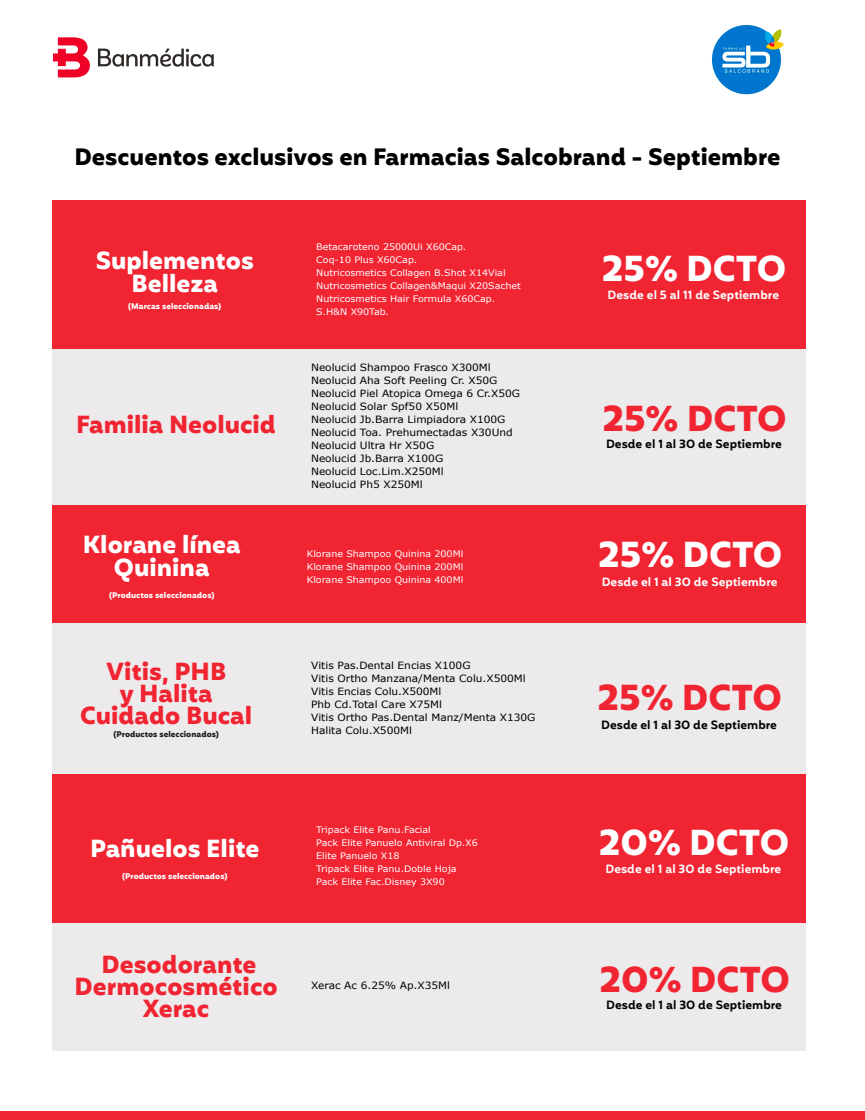
<style>
.page{position:relative;width:865px;height:1120px;background:#fff}
.page>*{position:absolute;margin:0;border:0;box-sizing:border-box;transform-origin:0 0}
.t1{font:700 35px "Mohr";color:#f12432}
.t2{font:700 35px "Mohr";color:#fff}
.t3{font:700 24px/22px "Mohr";color:#f12432;text-align:center}
.t4{font:700 24px/22px "Mohr";color:#fff;text-align:center}
.t5{font:700 23px "Mohr";color:#000}
.t6{font:600 11.6px "Mohr";color:#000}
.t7{font:600 11.6px "Mohr";color:#fff}
.t8{font:10px/13px "Verdana";color:#000;scale:1.06 1}
.t9{font:9px/13px "Verdana";color:#fff;scale:1.06 1}
.t10{font:700 8px "Mohr";color:#fff}
.t11{font:700 8px "Mohr";color:#1d1d1b}
</style>
<div class="page">
<div style="left:0;top:1111px;width:865px;height:8px;background:#f12432"></div>
<svg style="left:53px;top:37px;width:37px;height:40px"></svg>
<svg style="left:98px;top:48px;width:116px;height:19px"></svg>
<img style="left:712px;top:24px;width:72px;height:71px">
<div style="left:52px;top:504px;width:753px;height:119px;background:#f12432"></div>
<div style="left:52px;top:623px;width:753px;height:151px;background:#edeaeb"></div>
<div style="left:52px;top:921px;width:753px;height:129px;background:#edeaeb"></div>
<div style="left:52px;top:774px;width:753px;height:148px;background:#f12432"></div>
<div style="left:52px;top:348px;width:753px;height:157px;background:#edeaeb"></div>
<div style="left:52px;top:200px;width:753px;height:148px;background:#f12432"></div>
<h3 class="t5" style="left:74px;top:143px;width:707px">Descuentos exclusivos en Farmacias Salcobrand - Septiembre</h3>
<h2 class="t4" style="left:96px;top:250px;width:160px;line-height:23px">Suplementos<br>Belleza</h2>
<p class="t10" style="left:128px;top:301px;width:95px">(Marcas seleccionadas)</p>
<p class="t9" style="left:316px;top:240px;width:194px">Betacaroteno 25000Ui X60Cap.<br>Coq-10 Plus X60Cap.<br>Nutricosmetics Collagen B.Shot X14Vial<br>Nutricosmetics Collagen&amp;Maqui X20Sachet<br>Nutricosmetics Hair Formula X60Cap.<br>S.H&amp;N X90Tab.</p>
<h1 class="t2" style="left:601px;top:248px;width:186px">25% DCTO</h1>
<p class="t7" style="left:607px;top:288px;width:173px">Desde el 5 al 11 de Septiembre</p>
<p class="t8" style="left:311px;top:361px;width:198px">Neolucid Shampoo Frasco X300Ml<br>Neolucid Aha Soft Peeling Cr. X50G<br>Neolucid Piel Atopica Omega 6 Cr.X50G<br>Neolucid Solar Spf50 X50Ml<br>Neolucid Jb.Barra Limpiadora X100G<br>Neolucid Toa. Prehumectadas X30Und<br>Neolucid Ultra Hr X50G<br>Neolucid Jb.Barra X100G<br>Neolucid Loc.Lim.X250Ml<br>Neolucid Ph5 X250Ml</p>
<h2 class="t3" style="left:76px;top:414px;width:201px">Familia Neolucid</h2>
<h1 class="t1" style="left:602px;top:398px;width:186px">25% DCTO</h1>
<p class="t6" style="left:606px;top:437px;width:177px">Desde el 1 al 30 de Septiembre</p>
<h2 class="t4" style="left:83px;top:534px;width:159px">Klorane línea<br>Quinina</h2>
<p class="t10" style="left:109px;top:590px;width:107px">(Productos seleccionados)</p>
<h2 class="t3" style="left:80px;top:660px;width:174px">Vitis, PHB<br>y Halita<br>Cuidado Bucal</h2>
<p class="t11" style="left:113px;top:729px;width:107px">(Productos seleccionados)</p>
<h2 class="t4" style="left:90px;top:837px;width:171px">Pañuelos Elite</h2>
<p class="t10" style="left:122px;top:871px;width:107px">(Productos seleccionados)</p>
<p class="t9" style="left:307px;top:547px;width:149px;text-align:justify">Klorane Shampoo Quinina 200Ml Klorane Shampoo Quinina 200Ml Klorane Shampoo Quinina 400Ml</p>
<p class="t8" style="left:311px;top:658px;width:213px">Vitis Pas.Dental Encias X100G<br>Vitis Ortho Manzana/Menta Colu.X500Ml<br>Vitis Encias Colu.X500Ml<br>Phb Cd.Total Care X75Ml<br>Vitis Ortho Pas.Dental Manz/Menta X130G<br>Halita Colu.X500Ml</p>
<h1 class="t2" style="left:598px;top:534px;width:186px">25% DCTO</h1>
<p class="t7" style="left:601px;top:575px;width:177px">Desde el 1 al 30 de Septiembre</p>
<h1 class="t1" style="left:597px;top:677px;width:186px">25% DCTO</h1>
<p class="t6" style="left:601px;top:718px;width:177px">Desde el 1 al 30 de Septiembre</p>
<p class="t9" style="left:316px;top:822px;width:154px">Tripack Elite Panu.Facial<br>Pack Elite Panuelo Antiviral Dp.X6<br>Elite Panuelo X18<br>Tripack Elite Panu.Doble Hoja<br>Pack Elite Fac.Disney 3X90</p>
<h1 class="t2" style="left:598px;top:822px;width:192px">20% DCTO</h1>
<p class="t7" style="left:605px;top:862px;width:177px">Desde el 1 al 30 de Septiembre</p>
<h2 class="t3" style="left:75px;top:954px;width:204px">Desodorante<br>Dermocosmético<br>Xerac</h2>
<h1 class="t1" style="left:599px;top:959px;width:192px">20% DCTO</h1>
<p class="t8" style="left:311px;top:978px;width:132px">Xerac Ac 6.25% Ap.X35Ml</p>
<p class="t6" style="left:606px;top:998px;width:177px">Desde el 1 al 30 de Septiembre</p>
</div>
